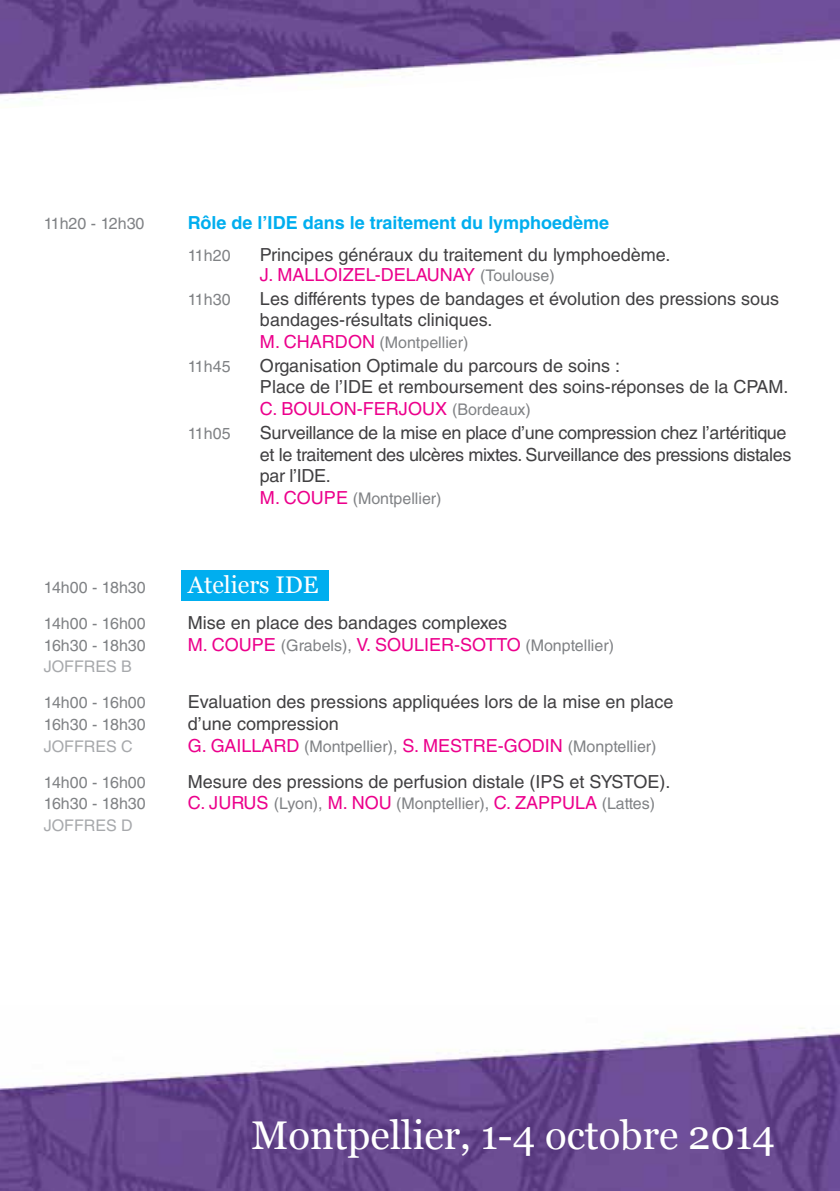
<style>
.page{position:relative;width:840px;height:1191px;background:#fff}
.page>*{position:absolute;margin:0;border:0;box-sizing:border-box;transform-origin:0 0}
.t1{font:40px "Georgia";color:#fff}
.t2{font:24px "Georgia";color:#fff}
.t3{font:18px/21.6px "Helvetica LT Std";color:#414042}
.t4{font:18px/21.6px "Helvetica LT Std";letter-spacing:-.025em;color:#414042}
.t5{font:700 18px "Helvetica LT Std";color:#00aeef}
.t6{font:16px "Helvetica LT Std";color:#808285}
.t7{font:16px "Helvetica LT Std";color:#a7a9ac}
.s1{color:#ec008c}
.s2{font-size:16px;color:#808285}
.s3{font-size:18px;color:#ec008c}
</style>
<div class="page">
<img style="left:0;top:1027px;width:839px;height:164px">
<div style="left:181px;top:570px;width:148px;height:31px;background:#00aeef"></div>
<img style="left:0;top:0;width:839px;height:98px">
<p class="t6" style="left:44px;top:214px;width:102px">11h20 - 12h30</p>
<p class="t5" style="left:188px;top:211px;width:422px">Rôle de l’IDE dans le traitement du lymphoedème</p>
<p class="t6" style="left:188px;top:246px;width:44px">11h20</p>
<p class="t3" style="left:260px;top:244px;width:412px;line-height:20px">Principes généraux du traitement du lymphoedème.<br><span class="s1">J. MALLOIZEL-DELAUNAY</span> <span class="s2">(Toulouse)</span></p>
<p class="t6" style="left:188px;top:290px;width:44px">11h30</p>
<p class="t3" style="left:260px;top:287px;width:520px">Les différents types de bandages et évolution des pressions sous bandages-résultats cliniques.</p>
<p class="t6" style="left:260px;top:333px;width:210px"><span class="s3">M. CHARDON</span> (Montpellier)</p>
<p class="t6" style="left:188px;top:357px;width:44px">11h45</p>
<p class="t3" style="left:260px;top:355px;width:529px">Organisation Optimale du parcours de soins :<br>Place de l’IDE et remboursement des soins-réponses de la CPAM.<br><span class="s1">C. BOULON-FERJOUX</span> <span class="s2">(Bordeaux)</span></p>
<p class="t6" style="left:188px;top:424px;width:44px">11h05</p>
<p class="t4" style="left:260px;top:422px;width:532px">Surveillance de la mise en place d’une compression chez l’artéritique et le traitement des ulcères mixtes. Surveillance des pressions distales par l’IDE.</p>
<p class="t6" style="left:260px;top:489px;width:183px"><span class="s3">M. COUPE</span> (Montpellier)</p>
<p class="t6" style="left:44px;top:578px;width:103px">14h00 - 18h30</p>
<h2 class="t2" style="left:188px;top:570px;width:132px">Ateliers IDE</h2>
<p class="t6" style="left:44px;top:614px;width:103px">14h00 - 16h00</p>
<p class="t3" style="left:188px;top:612px;width:321px">Mise en place des bandages complexes</p>
<p class="t6" style="left:44px;top:636px;width:103px">16h30 - 18h30</p>
<p class="t6" style="left:188px;top:636px;width:427px"><span class="s3">M. COUPE</span> (Grabels), <span class="s3">V. SOULIER-SOTTO</span> (Monptellier)</p>
<p class="t7" style="left:44px;top:657px;width:90px">JOFFRES B</p>
<p class="t6" style="left:44px;top:693px;width:103px">14h00 - 16h00</p>
<p class="t3" style="left:188px;top:691px;width:487px">Evaluation des pressions appliquées lors de la mise en place</p>
<p class="t6" style="left:44px;top:715px;width:103px">16h30 - 18h30</p>
<p class="t3" style="left:188px;top:713px;width:152px">d’une compression</p>
<p class="t7" style="left:44px;top:736px;width:90px">JOFFRES C</p>
<p class="t6" style="left:188px;top:736px;width:470px"><span class="s3">G. GAILLARD</span> (Montpellier), <span class="s3">S. MESTRE-GODIN</span> (Monptellier)</p>
<p class="t6" style="left:44px;top:772px;width:103px">14h00 - 16h00</p>
<p class="t3" style="left:188px;top:770px;width:484px">Mesure des pressions de perfusion distale (IPS et SYSTOE).</p>
<p class="t6" style="left:44px;top:794px;width:103px">16h30 - 18h30</p>
<p class="t6" style="left:188px;top:794px;width:468px"><span class="s3">C. JURUS</span> (Lyon), <span class="s3">M. NOU</span> (Monptellier), <span class="s3">C. ZAPPULA</span> (Lattes)</p>
<p class="t7" style="left:44px;top:816px;width:90px">JOFFRES D</p>
<h1 class="t1" style="left:251px;top:1111px;width:524px">Montpellier, 1-4 octobre 2014</h1>
</div>
